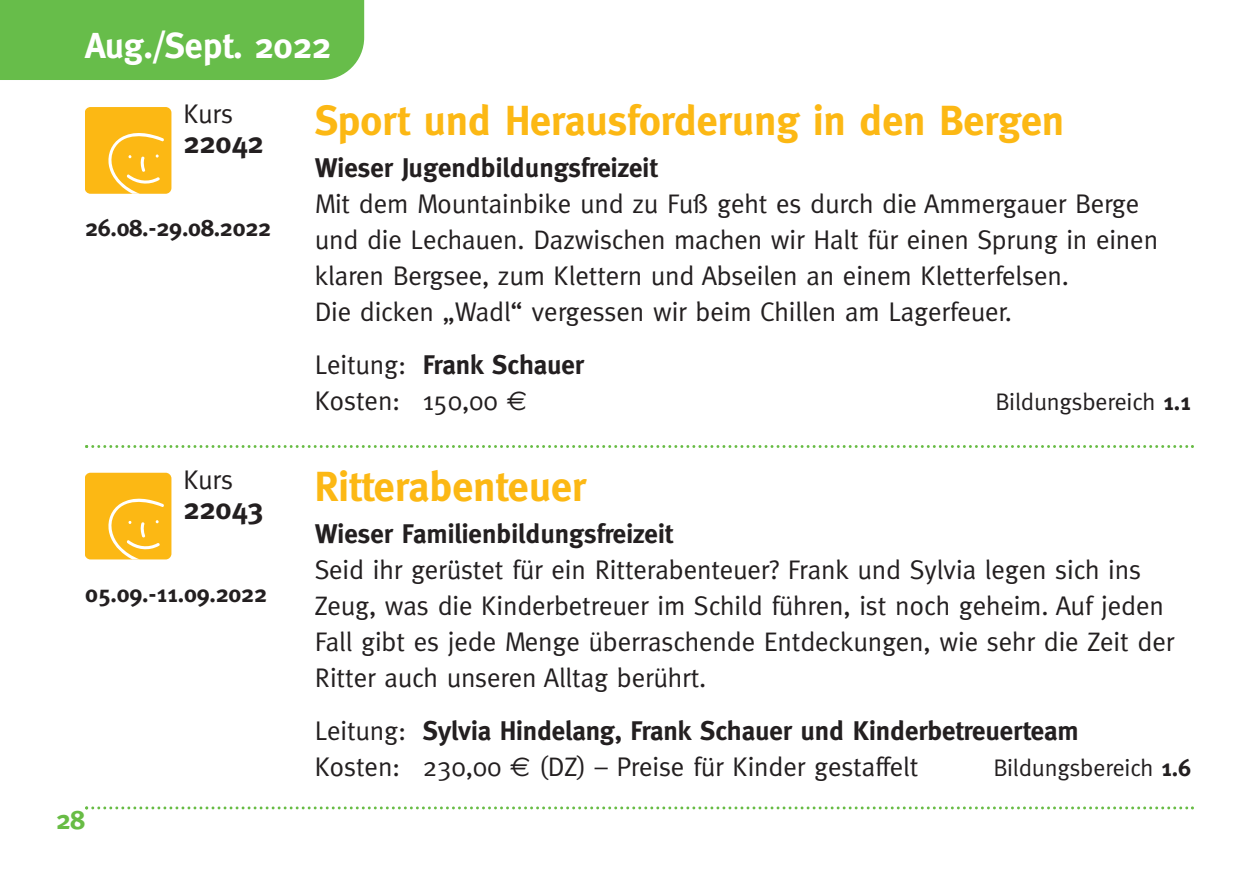
<style>
.page{position:relative;width:1259px;height:893px;background:#fff}
.page>*{position:absolute;margin:0;border:0;box-sizing:border-box;transform-origin:0 0}
.t1{font:700 42px "Meta";letter-spacing:-.005em;color:#fcb814}
.t2{font:700 36px "Meta";letter-spacing:-.005em;color:#fff}
.t3{font:700 30px "Meta";letter-spacing:-.005em;color:#231f20}
.t4{font:27px/36px "Meta";letter-spacing:-.005em;color:#231f20}
.t5{font:700 27px "Meta";color:#231f20}
.t6{font:700 27px "Meta";color:#68bc45}
.t7{font:24px "Meta";letter-spacing:-.005em;color:#231f20}
.t8{font:700 24px "Meta";letter-spacing:-.005em;color:#231f20}
.s1{font-family:"Koz Min Pr 6 N";font-weight:500}
.s2{font-weight:700}
.s3{font-family:"Euro Sans"}
</style>
<div class="page">
<div style="left:0;top:0;width:364px;height:80px;background:#67bd4a"></div>
<div style="left:85px;top:107px;width:86px;height:87px;background:#fcb814;border-radius:6px"></div>
<svg style="left:107px;top:133px;width:58px;height:61px"></svg>
<svg style="left:85px;top:445px;width:1109px;height:3px"></svg>
<svg style="left:85px;top:806px;width:1109px;height:3px"></svg>
<div style="left:85px;top:473px;width:86px;height:86px;background:#fcb814;border-radius:6px"></div>
<svg style="left:108px;top:498px;width:56px;height:61px"></svg>
<h2 class="t2" style="left:85px;top:25px;width:248px">Aug./Sept. 2022</h2>
<h1 class="t1" style="left:315px;top:96px;width:751px">Sport und Herausforderung in den Bergen</h1>
<p class="t5" style="left:315px;top:152px;width:344px">Wieser Jugendbildungsfreizeit</p>
<p class="t4" style="left:315px;top:186px;width:845px">Mit dem Mountainbike und zu Fuß geht es durch die Ammergauer Berge und die Lechauen. Dazwischen machen wir Halt fu<span class="s1">̈</span>r einen Sprung in einen klaren Bergsee, zum Klettern und Abseilen an einem Kletterfelsen.<br>Die dicken „Wadl“ vergessen wir beim Chillen am Lagerfeuer.</p>
<p class="t4" style="left:315px;top:347px;width:271px">Leitung: <span class="s2">Frank Schauer<br></span>Kosten: 150,00 <span class="s3">€</span></p>
<p class="t4" style="left:184px;top:96px;width:51px">Kurs</p>
<p class="t3" style="left:184px;top:125px;width:81px">22042</p>
<p class="t8" style="left:85px;top:214px;width:188px">26.08.-29.08.2022</p>
<p class="t7" style="left:995px;top:388px;width:197px">Bildungsbereich <span class="s2">1.1</span></p>
<p class="t4" style="left:184px;top:462px;width:51px">Kurs</p>
<p class="t3" style="left:184px;top:491px;width:81px">22043</p>
<p class="t8" style="left:85px;top:579px;width:183px">05.09.-11.09.2022</p>
<p class="t6" style="left:56px;top:804px;width:30px">28</p>
<h1 class="t1" style="left:315px;top:462px;width:273px">Ritterabenteuer</h1>
<p class="t4" style="left:315px;top:515px;width:861px"><span class="s2">Wieser Familienbildungsfreizeit<br></span>Seid ihr gerü<span class="s1">̈</span>stet fu<span class="s1">̈</span>r ein Ritterabenteuer? Frank und Sylvia legen sich ins Zeug, was die Kinderbetreuer im Schild fu<span class="s1">̈</span>hren, ist noch geheim. Auf jeden Fall gibt es jede Menge u<span class="s1">̈</span>berraschende Entdeckungen, wie sehr die Zeit der Ritter auch unseren Alltag beru<span class="s1">̈</span>hrt.</p>
<p class="t4" style="left:315px;top:712px;width:765px">Leitung: <span class="s2">Sylvia Hindelang, Frank Schauer und Kinderbetreuerteam<br></span>Kosten: 230,00 <span class="s3">€</span> (DZ) – Preise für Kinder gestaffelt</p>
<p class="t7" style="left:993px;top:753px;width:199px">Bildungsbereich <span class="s2">1.6</span></p>
</div>
